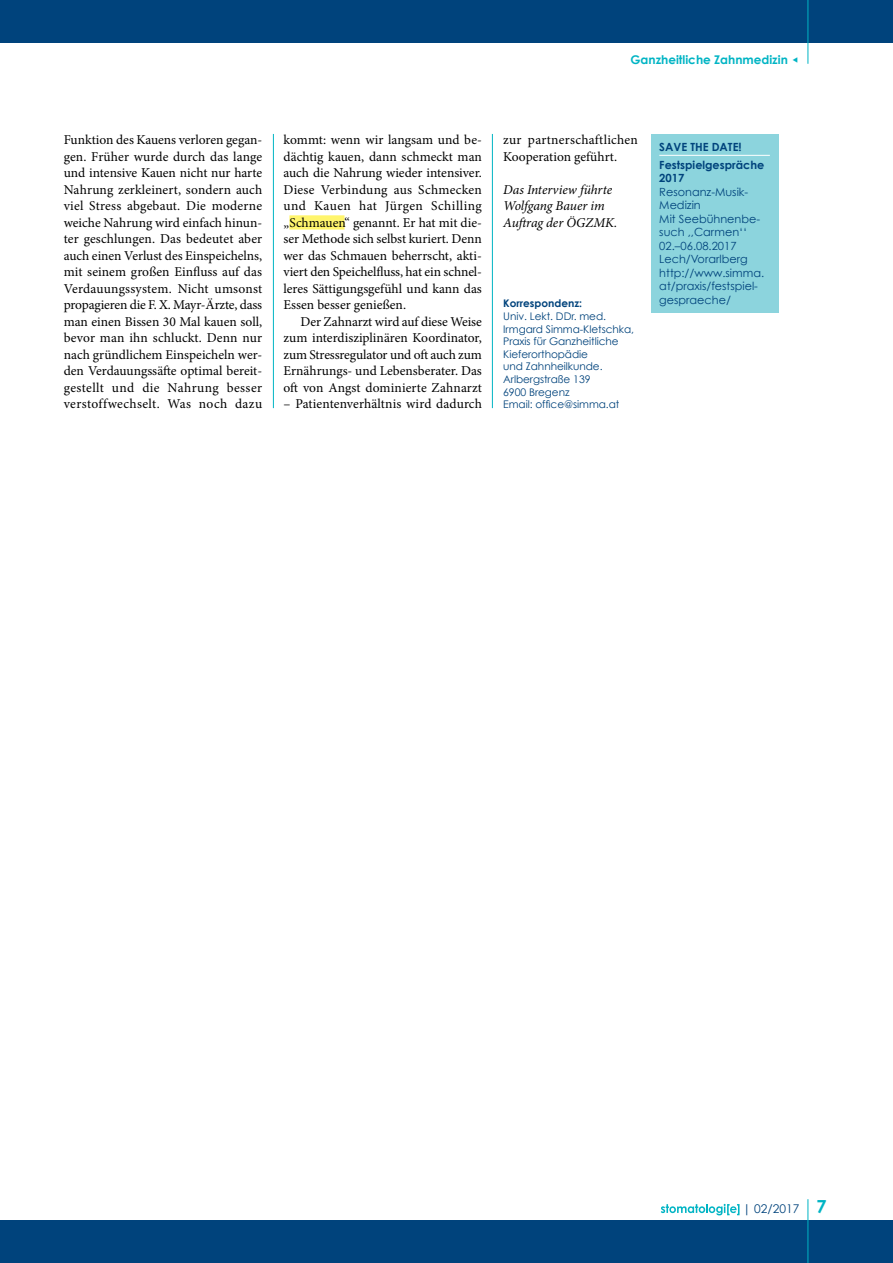
<style>
.page{position:relative;width:893px;height:1263px;background:#fff}
.page>*{position:absolute;margin:0;border:0;box-sizing:border-box;transform-origin:0 0}
.t1{font:13.5px/16.5px "Minion Pro";letter-spacing:.01em;color:#000;text-align:justify}
.t2{font:italic 13.5px/16.5px "Minion Pro";letter-spacing:-.005em;color:#000}
.t3{font:700 12px "Century Gothic";color:#00b4c4}
.t4{font:12px "Century Gothic";color:#00437c}
.t5{font:11.25px/13.5px "Century Gothic";color:#00437c}
.t6{font:700 11.25px/17.7px "Century Gothic";color:#00437c}
.t7{font:10.5px/12.6px "Century Gothic";letter-spacing:-.005em;color:#00437c}
.t8{font:700 10.5px "Century Gothic";color:#00437c}
.s1{font-weight:700;font-size:18px;color:#00b4c4}
</style>
<div class="page">
<div style="left:0;top:1220px;width:893px;height:43px;background:#00437c"></div>
<div style="left:0;top:0;width:893px;height:43px;background:#00437c"></div>
<hr style="left:807px;top:0;width:1px;height:64px;background:#00b4c4">
<hr style="left:807px;top:1199px;width:1px;height:64px;background:#00b4c4">
<svg style="left:661px;top:1204px;width:78px;height:11px"></svg>
<hr style="left:273px;top:134px;width:1px;height:274px;background:#00b4c4">
<hr style="left:492px;top:134px;width:1px;height:274px;background:#00b4c4">
<div style="left:651px;top:134px;width:127px;height:178px;background:#8cd4dd"></div>
<hr style="left:659px;top:155px;width:111px;height:1px;background:#fff">
<div style="left:289px;top:215px;width:55px;height:15px;background:#fff56d"></div>
<p class="t3" style="left:630px;top:52px;width:170px">Ganzheitliche Zahnmedizin □</p>
<p class="t1" style="left:503px;top:132px;width:136px">zur partnerschaftlichen<br>Kooperation geführt.</p>
<p class="t2" style="left:503px;top:181px;width:115px">Das Interview führte<br>Wolfgang Bauer im<br>Auftrag der ÖGZMK.</p>
<p class="t1" style="left:64px;top:132px;width:200px">Funktion des Kauens verloren gegan&shy;gen. Früher wurde durch das lange und intensive Kauen nicht nur harte Nahrung zerkleinert, sondern auch viel Stress abgebaut. Die moderne weiche Nahrung wird einfach hinun&shy;ter geschlungen. Das bedeutet aber auch einen Verlust des Einspeichelns, mit seinem großen Einfluss auf das Verdauungssystem. Nicht umsonst propagieren die F. X. Mayr-Ärzte, dass man einen Bissen 30 Mal kauen soll, bevor man ihn schluckt. Denn nur nach gründlichem Einspeicheln wer&shy;den Verdauungssäfte optimal bereit&shy;gestellt und die Nahrung besser verstoffwechselt. Was noch dazu</p>
<p class="t6" style="left:659px;top:138px;width:107px">SAVE THE DATE!<br>Festspielgespräche</p>
<p class="t1" style="left:283px;top:132px;width:200px">kommt: wenn wir langsam und be&shy;dächtig kauen, dann schmeckt man auch die Nahrung wieder intensiver.<br>Diese Verbindung aus Schmecken und Kauen hat Jürgen Schilling „Schmauen“ genannt. Er hat mit die&shy;ser Methode sich selbst kuriert. Denn wer das Schmauen beherrscht, akti&shy;viert den Speichelfluss, hat ein schnel&shy;leres Sättigungsgefühl und kann das Essen besser genießen.</p>
<p class="t1" style="left:283px;top:313px;width:200px;text-indent:17px">Der Zahnarzt wird auf diese Weise zum interdisziplinären Koordinator, zum Stressregulator und oft auch zum Ernährungs- und Lebensberater. Das oft von Angst dominierte Zahnarzt</p>
<p class="t1" style="left:283px;top:396px;width:200px">– Patientenverhältnis wird dadurch</p>
<p class="t6" style="left:659px;top:169px;width:27px">2017</p>
<p class="t5" style="left:659px;top:185px;width:106px">Resonanz-Musik-<br>Medizin<br>Mit Seebühnenbe&shy;such ,,Carmen‘‘<br>02.–06.08.2017<br>Lech/Vorarlberg http://www.simma. at/praxis/festspiel&shy;gespraeche/</p>
<p class="t8" style="left:503px;top:297px;width:80px">Korrespondenz:</p>
<p class="t7" style="left:503px;top:310px;width:132px">Univ. Lekt. DDr. med.<br>Irmgard Simma-Kletschka,<br>Praxis für Ganzheitliche<br>Kieferorthopädie<br>und Zahnheilkunde.<br>Arlbergstraße 139<br>6900 Bregenz<br>Email: office@simma.at</p>
<p class="t4" style="left:743px;top:1201px;width:85px">| 02/2017 <span class="s1">7</span></p>
</div>
